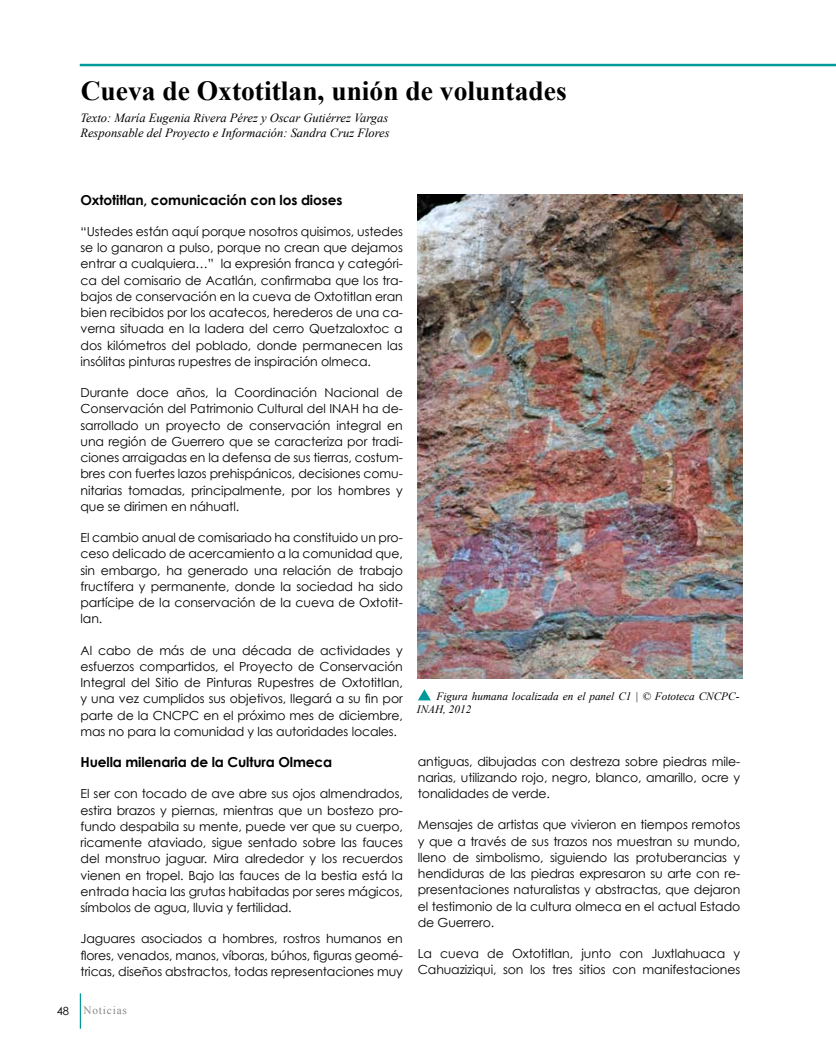
<style>
.page{position:relative;width:836px;height:1061px;background:#fff}
.page>*{position:absolute;margin:0;border:0;box-sizing:border-box;transform-origin:0 0}
.t1{font:700 27.5px "Times New Roman";color:#000}
.t2{font:700 13.75px "Century Gothic";letter-spacing:-.01em;color:#000}
.t3{font:12.5px/16.2px "Century Gothic";letter-spacing:-.01em;color:#000;text-align:justify}
.t4{font:italic 12.5px/15px "Times New Roman";color:#000}
.t5{font:italic 11.25px/13.5px "Times New Roman";color:#000}
.t6{font:11.25px "Times New Roman";letter-spacing:.075em;color:#878787}
.t7{font:11.25px "Century Gothic";color:#000}
</style>
<div class="page">
<hr style="left:80px;top:993px;width:1px;height:36px;background:#009a9d">
<hr style="left:80px;top:64px;width:756px;height:2px;background:#009a9d">
<img style="left:418px;top:194px;width:324px;height:485px">
<svg style="left:418px;top:689px;width:13px;height:11px"></svg>
<h1 class="t1" style="left:81px;top:72px;width:487px">Cueva de Oxtotitlan, unión de voluntades</h1>
<p class="t4" style="left:80px;top:110px;width:311px">Texto: María Eugenia Rivera Pérez y Oscar Gutiérrez Vargas<br>Responsable del Proyecto e Información: Sandra Cruz Flores</p>
<p class="t2" style="left:81px;top:191px;width:263px">Oxtotitlan, comunicación con los dioses</p>
<p class="t3" style="left:81px;top:223px;width:324px">“Ustedes están aquí porque nosotros quisimos, ustedes se lo ganaron a pulso, porque no crean que dejamos entrar a cualquiera…” la expresión franca y categóri&shy;ca del comisario de Acatlán, confirmaba que los tra&shy;bajos de conservación en la cueva de Oxtotitlan eran bien recibidos por los acatecos, herederos de una ca&shy;verna situada en la ladera del cerro Quetzaloxtoc a dos kilómetros del poblado, donde permanecen las insólitas pinturas rupestres de inspiración olmeca.</p>
<p class="t3" style="left:81px;top:384px;width:324px">Durante doce años, la Coordinación Nacional de Conservación del Patrimonio Cultural del INAH ha de&shy;sarrollado un proyecto de conservación integral en una región de Guerrero que se caracteriza por tradi&shy;ciones arraigadas en la defensa de sus tierras, costum&shy;bres con fuertes lazos prehispánicos, decisiones comu&shy;nitarias tomadas, principalmente, por los hombres y que se dirimen en náhuatl.</p>
<p class="t3" style="left:81px;top:529px;width:324px">El cambio anual de comisariado ha constituido un pro&shy;ceso delicado de acercamiento a la comunidad que, sin embargo, ha generado una relación de trabajo fructífera y permanente, donde la sociedad ha sido partícipe de la conservación de la cueva de Oxtotit&shy;lan.</p>
<p class="t3" style="left:81px;top:642px;width:324px">Al cabo de más de una década de actividades y esfuerzos compartidos, el Proyecto de Conservación Integral del Sitio de Pinturas Rupestres de Oxtotitlan, y una vez cumplidos sus objetivos, llegará a su fin por parte de la CNCPC en el próximo mes de diciembre, mas no para la comunidad y las autoridades locales.</p>
<p class="t2" style="left:81px;top:753px;width:253px">Huella milenaria de la Cultura Olmeca</p>
<p class="t3" style="left:81px;top:785px;width:324px">El ser con tocado de ave abre sus ojos almendrados, estira brazos y piernas, mientras que un bostezo pro&shy;fundo despabila su mente, puede ver que su cuerpo, ricamente ataviado, sigue sentado sobre las fauces del monstruo jaguar. Mira alrededor y los recuerdos vienen en tropel. Bajo las fauces de la bestia está la entrada hacia las grutas habitadas por seres mágicos, símbolos de agua, lluvia y fertilidad.</p>
<p class="t3" style="left:81px;top:930px;width:324px">Jaguares asociados a hombres, rostros humanos en flores, venados, manos, víboras, búhos, figuras geomé&shy;tricas, diseños abstractos, todas representaciones muy</p>
<p class="t7" style="left:57px;top:1004px;width:14px">48</p>
<p class="t6" style="left:84px;top:1002px;width:45px">Noticias</p>
<p class="t5" style="left:417px;top:689px;width:324px;text-indent:20px">Figura humana localizada en el panel C1 | © Fototeca CNCPC-<br>INAH, 2012</p>
<p class="t3" style="left:418px;top:753px;width:324px">antiguas, dibujadas con destreza sobre piedras mile&shy;narias, utilizando rojo, negro, blanco, amarillo, ocre y tonalidades de verde.</p>
<p class="t3" style="left:418px;top:816px;width:324px">Mensajes de artistas que vivieron en tiempos remotos y que a través de sus trazos nos muestran su mundo, lleno de simbolismo, siguiendo las protuberancias y hendiduras de las piedras expresaron su arte con re&shy;presentaciones naturalistas y abstractas, que dejaron el testimonio de la cultura olmeca en el actual Estado de Guerrero.</p>
<p class="t3" style="left:418px;top:945px;width:324px">La cueva de Oxtotitlan, junto con Juxtlahuaca y<br>Cahuaziziqui, son los tres sitios con manifestaciones</p>
</div>
